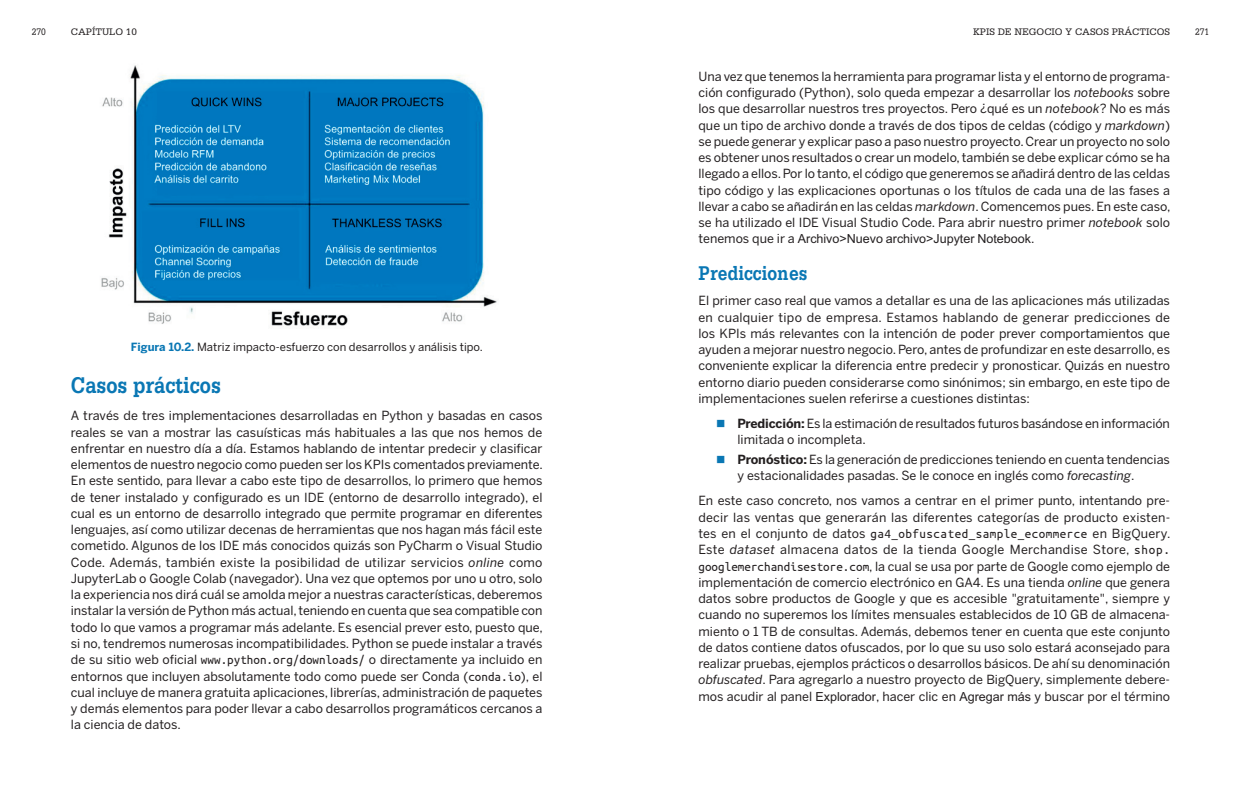
<style>
.page{position:relative;width:1241px;height:798px;background:#fff}
.page>*{position:absolute;margin:0;border:0;box-sizing:border-box;transform-origin:0 0}
.t1{font:700 24px "Serifa Std";color:#0a77b4;scale:.83 1}
.t2{font:700 21px "Serifa Std";color:#0a77b4;scale:.83 1}
.t3{font:12.5px/16.2px "Benton Sans";color:#231f20;text-align:justify}
.t4{font:12.5px "Arial MT Std";color:#231f20}
.t5{font:11.25px "Benton Sans";color:#231f20}
.t6{font:10px "Serifa Std";color:#231f20}
.t7{font:10px "Serifa Std";color:#231f20;scale:.85 1}
.s1{font-weight:700;color:#0a77b4}
.s2{font-style:italic}
.s3{font-family:"Ubuntu Mono";font-size:13.12px}
.s4{font-family:"Benton Sans"}
.s5{color:#0a77b4}
.s6{font-weight:700}
.s7{font-family:"Arial MT Std"}
</style>
<div class="page">
<img style="left:101px;top:65px;width:396px;height:262px">
<p class="t7" style="left:32px;top:26px;width:18px">270</p>
<p class="t6" style="left:71px;top:26px;width:68px">CAPÍTULO 10</p>
<p class="t6" style="left:973px;top:26px;width:198px">KPIS DE NEGOCIO Y CASOS PRÁCTICOS</p>
<p class="t7" style="left:1194px;top:26px;width:18px">271</p>
<p class="t5" style="left:131px;top:340px;width:353px"><span class="s1">Figura 10.2.</span> Matriz impacto‑esfuerzo con desarrollos y análisis tipo.</p>
<h1 class="t1" style="left:71px;top:371px;width:182px">Casos prácticos</h1>
<p class="t3" style="left:71px;top:407px;width:473px">A través de tres implementaciones desarrolladas en Python y basadas en casos reales se van a mostrar las casuísticas más habituales a las que nos hemos de enfrentar en nuestro día a día. Estamos hablando de intentar predecir y clasificar elementos de nuestro negocio como pueden ser los KPIs comentados previamente.<br>En este sentido, para llevar a cabo este tipo de desarrollos, lo primero que hemos de tener instalado y configurado es un IDE (entorno de desarrollo integrado), el cual es un entorno de desarrollo integrado que permite programar en diferentes lenguajes, así como utilizar decenas de herramientas que nos hagan más fácil este cometido. Algunos de los IDE más conocidos quizás son PyCharm o Visual Studio Code. Además, también existe la posibilidad de utilizar servicios <span class="s2">online</span> como JupyterLab o Google Colab (navegador). Una vez que optemos por uno u otro, solo la experiencia nos dirá cuál se amolda mejor a nuestras características, deberemos instalar la versión de Python más actual, teniendo en cuenta que sea compatible con todo lo que vamos a programar más adelante. Es esencial prever esto, puesto que, si no, tendremos numerosas incompatibilidades. Python se puede instalar a través de su sitio web oficial <span class="s3">www.python.org/downloads/</span> o directamente ya incluido en entornos que incluyen absolutamente todo como puede ser Conda (<span class="s3">conda.io</span>), el cual incluye de manera gratuita aplicaciones, librerías, administración de paquetes y demás elementos para poder llevar a cabo desarrollos programáticos cercanos a la ciencia de datos.</p>
<p class="t3" style="left:698px;top:68px;width:473px">Una vez que tenemos la herramienta para programar lista y el entorno de programa&shy;ción configurado (Python), solo queda empezar a desarrollar los <span class="s2">notebooks</span> sobre los que desarrollar nuestros tres proyectos. Pero ¿qué es un <span class="s2">notebook</span>? No es más que un tipo de archivo donde a través de dos tipos de celdas (código y <span class="s2">markdown</span>) se puede generar y explicar paso a paso nuestro proyecto. Crear un proyecto no solo es obtener unos resultados o crear un modelo, también se debe explicar cómo se ha llegado a ellos. Por lo tanto, el código que generemos se añadirá dentro de las celdas tipo código y las explicaciones oportunas o los títulos de cada una de las fases a llevar a cabo se añadirán en las celdas <span class="s2">markdown</span>. Comencemos pues. En este caso, se ha utilizado el IDE Visual Studio Code. Para abrir nuestro primer <span class="s2">notebook</span> solo</p>
<p class="t4" style="left:698px;top:232px;width:337px"><span class="s4">tenemos que ir a</span> Archivo&gt;Nuevo archivo&gt;Jupyter Notebook<span class="s4">.</span></p>
<h2 class="t2" style="left:698px;top:261px;width:133px">Predicciones</h2>
<p class="t3" style="left:698px;top:292px;width:473px">El primer caso real que vamos a detallar es una de las aplicaciones más utilizadas en cualquier tipo de empresa. Estamos hablando de generar predicciones de los KPIs más relevantes con la intención de poder prever comportamientos que ayuden a mejorar nuestro negocio. Pero, antes de profundizar en este desarrollo, es conveniente explicar la diferencia entre predecir y pronosticar. Quizás en nuestro entorno diario pueden considerarse como sinónimos; sin embargo, en este tipo de implementaciones suelen referirse a cuestiones distintas:</p>
<p class="t3" style="left:737px;top:415px;width:434px;text-indent:-21px"><span class="s5">■</span> <span class="s6">Predicción:</span> Es la estimación de resultados futuros basándose en información limitada o incompleta.</p>
<p class="t3" style="left:737px;top:451px;width:434px;text-indent:-21px"><span class="s5">■</span> <span class="s6">Pronóstico:</span> Es la generación de predicciones teniendo en cuenta tendencias y estacionalidades pasadas. Se le conoce en inglés como <span class="s2">forecasting</span>.</p>
<p class="t3" style="left:698px;top:492px;width:473px">En este caso concreto, nos vamos a centrar en el primer punto, intentando pre&shy;decir las ventas que generarán las diferentes categorías de producto existen&shy;tes en el conjunto de datos <span class="s3">ga4_obfuscated_sample_ecommerce</span> en BigQuery.<br>Este <span class="s2">dataset</span> almacena datos de la tienda Google Merchandise Store, <span class="s3">shop. googlemerchandisestore.com</span>, la cual se usa por parte de Google como ejemplo de implementación de comercio electrónico en GA4. Es una tienda <span class="s2">online</span> que genera datos sobre productos de Google y que es accesible "gratuitamente", siempre y cuando no superemos los límites mensuales establecidos de 10 GB de almacena&shy;miento o 1 TB de consultas. Además, debemos tener en cuenta que este conjunto de datos contiene datos ofuscados, por lo que su uso solo estará aconsejado para realizar pruebas, ejemplos prácticos o desarrollos básicos. De ahí su denominación <span class="s2">obfuscated</span>. Para agregarlo a nuestro proyecto de BigQuery, simplemente debere&shy;mos acudir al panel <span class="s7">Explorador</span>, hacer clic en <span class="s7">Agregar más</span> y buscar por el término</p>
</div>
